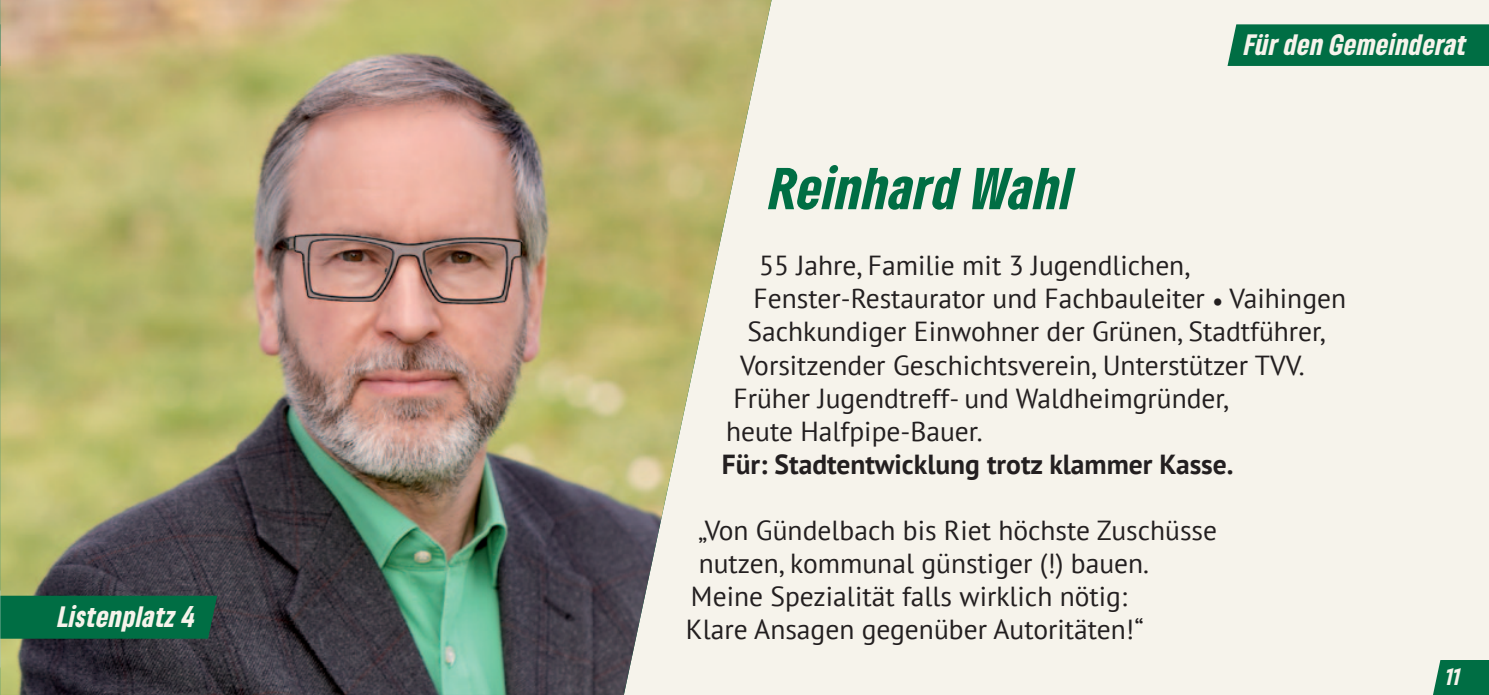
<style>
.page{position:relative;width:1489px;height:695px;background:#fff}
.page>*{position:absolute;margin:0;border:0;box-sizing:border-box;transform-origin:0 0}
.t1{font:italic 900 condensed 55px "Gruene Type";letter-spacing:.02em;color:#006e44}
.t2{font:27.5px "PT Sans";color:#231f20}
.t3{font:700 27.5px "PT Sans";color:#231f20}
.t4{font:italic 900 condensed 27.5px "Gruene Type";letter-spacing:.02em;color:#f6f3eb}
.t5{font:italic 900 condensed 22.5px "Gruene Type";color:#f6f3eb}
.s1{font-family:"Minion Pro"}
</style>
<div class="page">
<div style="left:0;top:0;width:1488px;height:694px;background:#f6f3eb"></div>
<svg style="left:1433px;top:660px;width:55px;height:34px;background:#10774f"></svg>
<img style="left:0;top:0;width:771px;height:694px">
<div style="left:0;top:595px;width:217px;height:43px;background:#006e44"></div>
<hr style="left:0;top:24px;width:1px;height:42px;background:#006e44">
<div style="left:1227px;top:24px;width:261px;height:42px;background:#006e44"></div>
<p class="t4" style="left:58px;top:598px;width:139px">Listenplatz 4</p>
<h1 class="t1" style="left:770px;top:152px;width:305px">Reinhard Wahl</h1>
<p class="t4" style="left:1244px;top:27px;width:224px">Für den Gemeinderat</p>
<p class="t2" style="left:759px;top:248px;width:433px">55 Jahre, Familie mit 3 Jugendlichen,</p>
<p class="t2" style="left:753px;top:281px;width:594px">Fenster-Restaurator und Fachbauleiter <span class="s1">•</span> Vaihingen</p>
<p class="t2" style="left:747px;top:314px;width:580px">Sachkundiger Einwohner der Grünen, Stadtführer,</p>
<p class="t2" style="left:740px;top:347px;width:566px">Vorsitzender Geschichtsverein, Unterstützer TVV.</p>
<p class="t2" style="left:733px;top:380px;width:497px">Früher Jugendtreff- und Waldheimgründer,</p>
<p class="t2" style="left:726px;top:413px;width:258px">heute Halfpipe-Bauer.</p>
<p class="t3" style="left:721px;top:445px;width:513px">Für: Stadtentwicklung trotz klammer Kasse.</p>
<p class="t2" style="left:698px;top:512px;width:520px">„Von Gündelbach bis Riet höchste Zuschüsse</p>
<p class="t2" style="left:698px;top:545px;width:452px">nutzen, kommunal günstiger (!) bauen.</p>
<p class="t2" style="left:691px;top:578px;width:437px">Meine Spezialität falls wirklich nötig:</p>
<p class="t2" style="left:686px;top:611px;width:459px">Klare Ansagen gegenüber Autoritäten!“</p>
<p class="t5" style="left:1446px;top:661px;width:15px">11</p>
</div>
